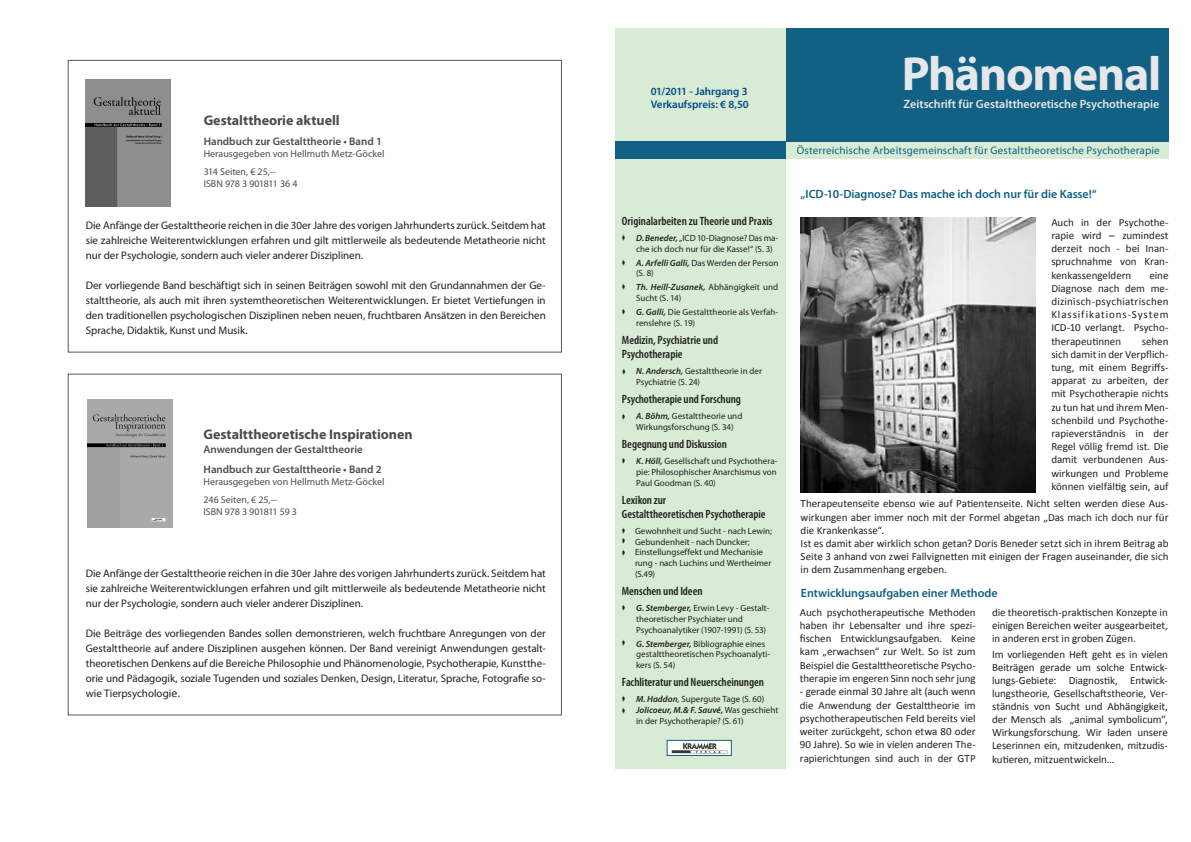
<style>
.page{position:relative;width:1191px;height:842px;background:#fff}
.page>*{position:absolute;margin:0;border:0;box-sizing:border-box;transform-origin:0 0}
.t1{font:700 48px "Myriad Pro";letter-spacing:-.025em;color:#e6e7e9}
.t2{font:700 14px "Myriad Pro";letter-spacing:-.005em;color:#4b4c4d}
.t3{font:600 condensed 12px "Myriad Pro";letter-spacing:-.005em;color:#231f20}
.t4{font:600 12px "Myriad Pro";letter-spacing:-.005em;color:#136085}
.t5{font:600 12px "Myriad Pro";letter-spacing:-.005em;color:#e6e7e9}
.t6{font:11px/13.2px "Calibri";letter-spacing:-.005em;color:#231f20;text-align:justify}
.t7{font:11px/15px "Myriad Pro";letter-spacing:-.005em;color:#231f20;text-align:justify}
.t8{font:600 11px "Myriad Pro";color:#4b4c4d}
.t9{font:11px "Myriad Pro";letter-spacing:.015em;color:#136085}
.t10{font:600 11px "Myriad Pro";letter-spacing:-.005em;color:#004b87}
.t11{font:10px "Myriad Pro";color:#4b4c4d}
.t12{font:10px "Myriad Pro";letter-spacing:-.02em;color:#4b4c4d}
.t13{font:10px "Myriad Pro";letter-spacing:-.025em;color:#4b4c4d}
.t14{font:9px/10.8px "Myriad Pro";color:#231f20}
.s1{font-family:"Calibri";font-size:12px}
.s2{font-weight:600;font-style:italic}
.s3{font-style:italic}
</style>
<div class="page">
<div style="left:785px;top:142px;width:383px;height:17px;background:#d8ebd4"></div>
<div style="left:785px;top:28px;width:383px;height:114px;background:#136085"></div>
<div style="left:615px;top:28px;width:170px;height:114px;background:#d8ebd4"></div>
<div style="left:615px;top:158px;width:170px;height:611px;background:#d8ebd4"></div>
<div style="left:615px;top:142px;width:170px;height:17px;background:#136085"></div>
<img style="left:669px;top:742px;width:60px;height:11px">
<div style="left:667px;top:740px;width:64px;height:15px;border:1px solid #136085"></div>
<img style="left:800px;top:218px;width:235px;height:275px">
<div style="left:68px;top:60px;width:493px;height:292px;border:1px solid #57585a"></div>
<img style="left:86px;top:79px;width:85px;height:128px">
<img style="left:88px;top:400px;width:84px;height:127px">
<p class="t2" style="left:204px;top:111px;width:137px">Gestalttheorie aktuell</p>
<p class="t8" style="left:204px;top:135px;width:180px">Handbuch zur Gestalttheorie • Band 1</p>
<p class="t11" style="left:204px;top:148px;width:182px">Herausgegeben von Hellmuth Metz-Göckel</p>
<p class="t11" style="left:204px;top:166px;width:74px">314 Seiten, € 25,--</p>
<p class="t12" style="left:204px;top:178px;width:95px">ISBN 978 3 901811 36 4</p>
<p class="t7" style="left:86px;top:217px;width:461px">Die Anfänge der Gestalttheorie reichen in die 30er Jahre des vorigen Jahrhunderts zurück. Seitdem hat sie zahlreiche Weiterentwicklungen erfahren und gilt mittlerweile als bedeutende Metatheorie nicht nur der Psychologie, sondern auch vieler anderer Disziplinen.</p>
<p class="t7" style="left:86px;top:277px;width:461px">Der vorliegende Band beschäftigt sich in seinen Beiträgen sowohl mit den Grundannahmen der Ge&shy;stalttheorie, als auch mit ihren systemtheoretischen Weiterentwicklungen. Er bietet Vertiefungen in den traditionellen psychologischen Disziplinen neben neuen, fruchtbaren Ansätzen in den Bereichen Sprache, Didaktik, Kunst und Musik.</p>
<p class="t2" style="left:204px;top:425px;width:210px">Gestalttheoretische Inspirationen</p>
<p class="t8" style="left:204px;top:442px;width:161px">Anwendungen der Gestalttheorie</p>
<p class="t8" style="left:204px;top:462px;width:180px">Handbuch zur Gestalttheorie • Band 2</p>
<p class="t11" style="left:204px;top:475px;width:182px">Herausgegeben von Hellmuth Metz-Göckel</p>
<p class="t11" style="left:204px;top:493px;width:75px">246 Seiten, € 25,--</p>
<p class="t13" style="left:204px;top:505px;width:95px">ISBN 978 3 901811 59 3</p>
<p class="t7" style="left:86px;top:565px;width:461px">Die Anfänge der Gestalttheorie reichen in die 30er Jahre des vorigen Jahrhunderts zurück. Seitdem hat sie zahlreiche Weiterentwicklungen erfahren und gilt mittlerweile als bedeutende Metatheorie nicht nur der Psychologie, sondern auch vieler anderer Disziplinen.</p>
<p class="t7" style="left:86px;top:625px;width:461px">Die Beiträge des vorliegenden Bandes sollen demonstrieren, welch fruchtbare Anregungen von der Gestalttheorie auf andere Disziplinen ausgehen können. Der Band vereinigt Anwendungen gestalt&shy;theoretischen Denkens auf die Bereiche Philosophie und Phänomenologie, Psychotherapie, Kunstthe&shy;orie und Pädagogik, soziale Tugenden und soziales Denken, Design, Literatur, Sprache, Fotografie so&shy;wie Tierpsychologi<span class="s1">e.</span></p>
<p class="t10" style="left:651px;top:84px;width:98px">01/2011 - Jahrgang 3</p>
<p class="t10" style="left:651px;top:97px;width:100px">Verkaufspreis: € 8,50</p>
<p class="t3" style="left:622px;top:213px;width:152px">Originalarbeiten zu Theorie und Praxis</p>
<p class="t14" style="left:636px;top:232px;width:144px"><span class="s2">D. Beneder,</span> „ICD 10-Diagnose? Das ma&shy;che ich doch nur für die Kasse!“ (S. 3)</p>
<p class="t14" style="left:636px;top:257px;width:144px"><span class="s2">A. Arfelli Galli,</span> Das Werden der Person (S. 8)</p>
<p class="t14" style="left:636px;top:282px;width:144px"><span class="s2">Th. Heill-Zusanek,</span> Abhängigkeit und<br>Sucht (S. 14)</p>
<p class="t14" style="left:636px;top:307px;width:144px"><span class="s2">G. Galli,</span> Die Gestalttheorie als Verfah&shy;renslehre (S. 19)</p>
<p class="t3" style="left:622px;top:332px;width:98px">Medizin, Psychiatrie und</p>
<p class="t3" style="left:622px;top:347px;width:62px">Psychotherapie</p>
<p class="t14" style="left:636px;top:366px;width:127px"><span class="s2">N. Andersch,</span> Gestalttheorie in der</p>
<p class="t14" style="left:636px;top:377px;width:65px">Psychiatrie (S. 24)</p>
<p class="t3" style="left:622px;top:392px;width:121px">Psychotherapie und Forschung</p>
<p class="t14" style="left:636px;top:411px;width:108px"><span class="s2">A. Böhm,</span> Gestalttheorie und</p>
<p class="t14" style="left:636px;top:421px;width:99px">Wirkungsforschung (S. 34)</p>
<p class="t3" style="left:622px;top:436px;width:107px">Begegnung und Diskussion</p>
<p class="t14" style="left:636px;top:455px;width:143px;text-align:justify"><span class="s2">K. Höll,</span> Gesellschaft und Psychothera&shy;pie: Philosophischer Anarchismus von Paul Goodman (S. 40)</p>
<p class="t3" style="left:622px;top:492px;width:46px">Lexikon zur</p>
<p class="t3" style="left:622px;top:506px;width:145px">Gestalttheoretischen Psychotherapie</p>
<p class="t14" style="left:635px;top:525px;width:138px">Gewohnheit und Sucht - nach Lewin;</p>
<p class="t14" style="left:635px;top:536px;width:116px">Gebundenheit - nach Duncker;</p>
<p class="t14" style="left:635px;top:547px;width:138px">Einstellungseffekt und Mechanisie rung - nach Luchins und Wertheimer (S.49)</p>
<p class="t3" style="left:622px;top:583px;width:82px">Menschen und Ideen</p>
<p class="t14" style="left:636px;top:602px;width:135px"><span class="s2">G. Stemberger,</span> Erwin Levy - Gestalt-</p>
<p class="t14" style="left:636px;top:613px;width:108px">theoretischer Psychiater und</p>
<p class="t14" style="left:636px;top:624px;width:131px">Psychoanalytiker (1907-1991) (S. 53)</p>
<p class="t14" style="left:636px;top:638px;width:136px"><span class="s2">G. Stemberger,</span> Bibliographie eines gestalttheoretischen Psychoanalyti&shy;kers (S. 54)</p>
<p class="t3" style="left:622px;top:675px;width:143px">Fachliteratur und Neuerscheinungen</p>
<p class="t14" style="left:636px;top:694px;width:130px"><span class="s2">M. Haddon</span><span class="s3">,</span> Supergute Tage (S. 60)</p>
<p class="t14" style="left:636px;top:704px;width:144px"><span class="s2">Jolicoeur, M.&amp; F. Sauvé,</span> Was geschieht in der Psychotherapie? (S. 61)</p>
<p class="t1" style="left:901px;top:43px;width:261px">Phänomenal</p>
<p class="t5" style="left:903px;top:97px;width:257px">Zeitschrift für Gestalttheoretische Psychotherapie</p>
<p class="t9" style="left:797px;top:144px;width:364px">Österreichische Arbeitsgemeinschaft für Gestalttheoretische Psychotherapie</p>
<p class="t4" style="left:800px;top:186px;width:297px">„ICD-10-Diagnose? Das mache ich doch nur für die Kasse!“</p>
<p class="t6" style="left:1051px;top:216px;width:119px">Auch in der Psychothe&shy;rapie wird – zumindest derzeit noch - bei Inan&shy;spruchnahme von Kran&shy;kenkassengeldern</p>
<p class="t6" style="left:1051px;top:268px;width:119px;text-indent:98px">eine Diagnose nach dem me&shy;dizinisch-psychiatrischen Klassifikations-System ICD-10 verlangt. Psycho&shy;therapeutinnen</p>
<p class="t6" style="left:1051px;top:334px;width:119px;text-indent:90px">sehen sich damit in der Verpflich&shy;tung, mit einem Begriffs&shy;apparat zu arbeiten, der mit Psychotherapie nichts zu tun hat und ihrem Men&shy;schenbild und Psychothe&shy;rapieverständnis in der Regel völlig fremd ist. Die damit verbundenen Aus&shy;wirkungen und Probleme können vielfältig sein, auf</p>
<p class="t6" style="left:800px;top:497px;width:369px">Therapeutenseite ebenso wie auf Patientenseite. Nicht selten werden diese Aus&shy;wirkungen aber immer noch mit der Formel abgetan „Das mach ich doch nur für die Krankenkasse“.</p>
<p class="t6" style="left:800px;top:537px;width:369px">Ist es damit aber wirklich schon getan? Doris Beneder setzt sich in ihrem Beitrag ab Seite 3 anhand von zwei Fallvignetten mit einigen der Fragen auseinander, die sich in dem Zusammenhang ergeben.</p>
<p class="t4" style="left:801px;top:585px;width:198px">Entwicklungsaufgaben einer Methode</p>
<p class="t6" style="left:800px;top:605px;width:177px">Auch psychotherapeutische Methoden haben ihr Lebensalter und ihre spezi&shy;fischen Entwicklungsaufgaben. Keine kam „erwachsen“ zur Welt. So ist zum Beispiel die Gestalttheoretische Psycho&shy;therapie im engeren Sinn noch sehr jung</p>
<p class="t6" style="left:800px;top:685px;width:177px">- gerade einmal 30 Jahre alt (auch wenn die Anwendung der Gestalttheorie im psychotherapeutischen Feld bereits viel weiter zurückgeht, schon etwa 80 oder 90 Jahre). So wie in vielen anderen The&shy;rapierichtungen sind auch in der GTP</p>
<p class="t6" style="left:992px;top:605px;width:177px">die theoretisch-praktischen Konzepte in einigen Bereichen weiter ausgearbeitet, in anderen erst in groben Zügen.</p>
<p class="t6" style="left:992px;top:648px;width:177px">Im vorliegenden Heft geht es in vielen Beiträgen gerade um solche Entwick&shy;lungs-Gebiete: Diagnostik, Entwick&shy;lungstheorie, Gesellschaftstheorie, Ver&shy;ständnis von Sucht und Abhängigkeit, der Mensch als „animal symbolicum“, Wirkungsforschung. Wir laden unsere Leserinnen ein, mitzudenken, mitzudis&shy;kutieren, mitzuentwickeln…</p>
</div>
